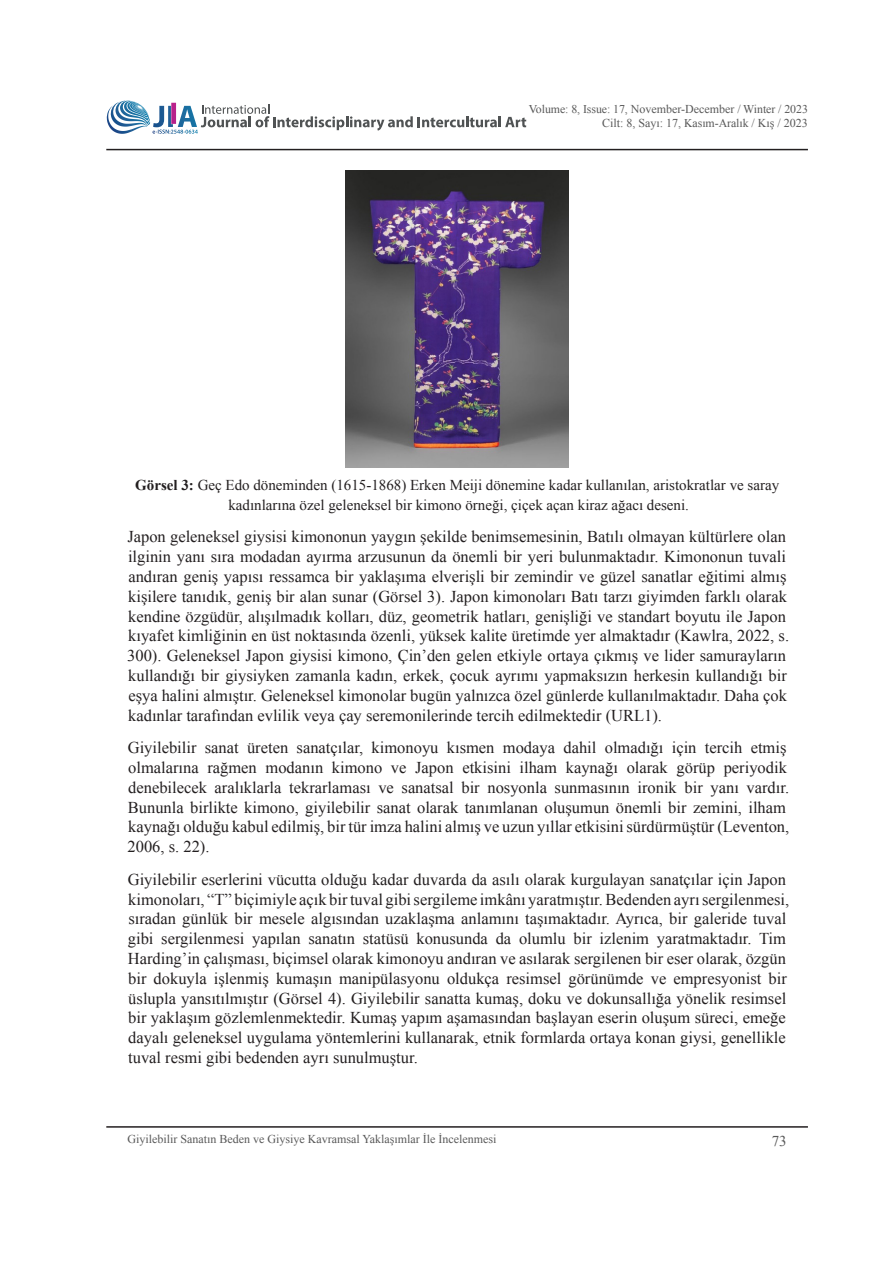
<style>
.page{position:relative;width:893px;height:1263px;background:#fff}
.page>*{position:absolute;margin:0;border:0;box-sizing:border-box;transform-origin:0 0}
.t1{font:16.5px/19.8px "Times New Roman";color:#231f20}
.t2{font:15px/19.8px "Times New Roman";color:#231f20;text-align:center}
.t3{font:15px "Times New Roman";color:#585858}
.t4{font:12px "Times New Roman";color:#585858}
.t5{font:11.85px "Times New Roman";letter-spacing:-.005em;color:#585858}
.s1{font-size:12px}
.s2{font-size:11.85px}
.s3{font-weight:700}
</style>
<div class="page">
<hr style="left:106px;top:1126px;width:702px;height:2px;background:#231f20">
<hr style="left:106px;top:149px;width:702px;height:1px;background:#231f20">
<svg style="left:106px;top:100px;width:420px;height:34px"></svg>
<img style="left:345px;top:170px;width:224px;height:298px">
<p class="t5" style="left:529px;top:101px;width:281px">Volume: 8, Issue: 17, <span class="s1">November-December</span> / Winter / 2023</p>
<p class="t4" style="left:602px;top:115px;width:207px">Cilt: 8, Sayı: 17, <span class="s2">Kasım-Aralık</span> / Kış / 2023</p>
<p class="t2" style="left:135px;top:475px;width:645px"><span class="s3">Görsel 3:</span> Geç Edo döneminden (1615-1868) Erken Meiji dönemine kadar kullanılan, aristokratlar ve saray kadınlarına özel geleneksel bir kimono örneği, çiçek açan kiraz ağacı deseni.</p>
<p class="t1" style="left:127px;top:527px;width:663px">Japon geleneksel giysisi kimononun yaygın şekilde benimsemesinin, Batılı olmayan kültürlere olan ilginin yanı sıra modadan ayırma arzusunun da önemli bir yeri bulunmaktadır. Kimononun tuvali andıran geniş yapısı ressamca bir yaklaşıma elverişli bir zemindir ve güzel sanatlar eğitimi almış kişilere tanıdık, geniş bir alan sunar (Görsel 3). Japon kimonoları Batı tarzı giyimden farklı olarak kendine özgüdür, alışılmadık kolları, düz, geometrik hatları, genişliği ve standart boyutu ile Japon kıyafet kimliğinin en üst noktasında özenli, yüksek kalite üretimde yer almaktadır (Kawlra, 2022, s.<br>300). Geleneksel Japon giysisi kimono, Çin’den gelen etkiyle ortaya çıkmış ve lider samurayların kullandığı bir giysiyken zamanla kadın, erkek, çocuk ayrımı yapmaksızın herkesin kullandığı bir eşya halini almıştır. Geleneksel kimonolar bugün yalnızca özel günlerde kullanılmaktadır. Daha çok kadınlar tarafından evlilik veya çay seremonilerinde tercih edilmektedir (URL1).</p>
<p class="t1" style="left:128px;top:737px;width:663px">Giyilebilir sanat üreten sanatçılar, kimonoyu kısmen modaya dahil olmadığı için tercih etmiş olmalarına rağmen modanın kimono ve Japon etkisini ilham kaynağı olarak görüp periyodik denebilecek aralıklarla tekrarlaması ve sanatsal bir nosyonla sunmasının ironik bir yanı vardır.<br>Bununla birlikte kimono, giyilebilir sanat olarak tanımlanan oluşumun önemli bir zemini, ilham kaynağı olduğu kabul edilmiş, bir tür imza halini almış ve uzun yıllar etkisini sürdürmüştür (Leventon, 2006, s. 22).</p>
<p class="t1" style="left:128px;top:869px;width:663px">Giyilebilir eserlerini vücutta olduğu kadar duvarda da asılı olarak kurgulayan sanatçılar için Japon kimonoları, “T” biçimiyle açık bir tuval gibi sergileme imkânı yaratmıştır. Bedenden ayrı sergilenmesi, sıradan günlük bir mesele algısından uzaklaşma anlamını taşımaktadır. Ayrıca, bir galeride tuval gibi sergilenmesi yapılan sanatın statüsü konusunda da olumlu bir izlenim yaratmaktadır. Tim Harding’in çalışması, biçimsel olarak kimonoyu andıran ve asılarak sergilenen bir eser olarak, özgün bir dokuyla işlenmiş kumaşın manipülasyonu oldukça resimsel görünümde ve empresyonist bir üslupla yansıtılmıştır (Görsel 4). Giyilebilir sanatta kumaş, doku ve dokunsallığa yönelik resimsel bir yaklaşım gözlemlenmektedir. Kumaş yapım aşamasından başlayan eserin oluşum süreci, emeğe dayalı geleneksel uygulama yöntemlerini kullanarak, etnik formlarda ortaya konan giysi, genellikle tuval resmi gibi bedenden ayrı sunulmuştur.</p>
<p class="t4" style="left:128px;top:1131px;width:370px">Giyilebilir Sanatın Beden ve Giysiye Kavramsal Yaklaşımlar İle İncelenmesi</p>
<p class="t3" style="left:772px;top:1130px;width:16px">73</p>
</div>
